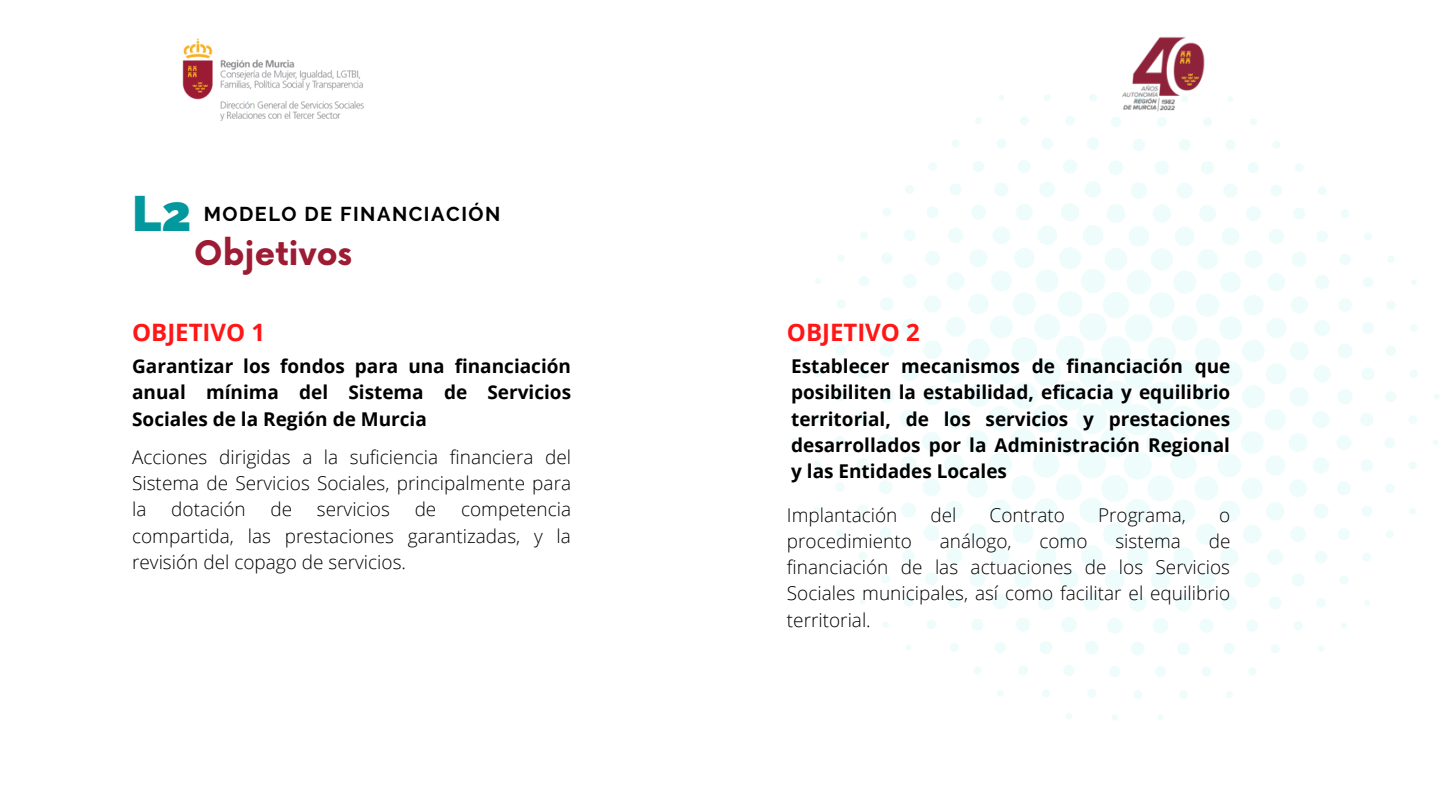
<style>
.page{position:relative;width:1440px;height:810px;background:#fff}
.page>*{position:absolute;margin:0;border:0;box-sizing:border-box;transform-origin:0 0}
.t1{font:800 50px "Raleway";color:#03989e}
.t2{font:700 33px "Now";color:#9d1c34}
.t3{font:700 24px "Open Sans";color:#ff1616}
.t4{font:700 20px "Raleway";letter-spacing:.075em;color:#000}
.t5{font:300 19px/26.2px "Open Sans";color:#000;text-align:justify}
.t6{font:700 19px/26.2px "Open Sans";color:#000;text-align:justify}
</style>
<div class="page">
<img style="left:1123px;top:36px;width:82px;height:58px">
<img style="left:182px;top:38px;width:182px;height:83px">
<svg style="left:791px;top:94px;width:649px;height:627px"></svg>
<h1 class="t1" style="left:132px;top:184px;width:61px">L2</h1>
<p class="t4" style="left:204px;top:202px;width:298px">MODELO DE FINANCIACIÓN</p>
<h2 class="t2" style="left:194px;top:235px;width:159px">Objetivos</h2>
<p class="t3" style="left:132px;top:315px;width:135px">OBJETIVO 1</p>
<p class="t6" style="left:132px;top:353px;width:441px">Garantizar los fondos para una financiación anual mínima del Sistema de Servicios Sociales de la Región de Murcia</p>
<p class="t3" style="left:787px;top:315px;width:135px">OBJETIVO 2</p>
<p class="t6" style="left:791px;top:353px;width:441px">Establecer mecanismos de financiación que posibiliten la estabilidad, eficacia y equilibrio territorial, de los servicios y prestaciones desarrollados por la Administración Regional y las Entidades Locales</p>
<p class="t5" style="left:132px;top:443px;width:440px">Acciones dirigidas a la suficiencia financiera del Sistema de Servicios Sociales, principalmente para la</p>
<p class="t5" style="left:171px;top:496px;width:76px">dotación</p>
<p class="t5" style="left:271px;top:496px;width:23px">de</p>
<p class="t5" style="left:317px;top:496px;width:74px">servicios</p>
<p class="t5" style="left:415px;top:496px;width:23px">de</p>
<p class="t5" style="left:132px;top:496px;width:441px;text-indent:329px">competencia compartida, las prestaciones garantizadas, y la revisión del copago de servicios.</p>
<p class="t5" style="left:787px;top:501px;width:112px">Implantación</p>
<p class="t5" style="left:930px;top:501px;width:28px">del</p>
<p class="t5" style="left:990px;top:501px;width:77px">Contrato</p>
<p class="t5" style="left:1098px;top:501px;width:89px">Programa,</p>
<p class="t5" style="left:1219px;top:501px;width:13px">o</p>
<p class="t5" style="left:787px;top:527px;width:127px">procedimiento</p>
<p class="t5" style="left:940px;top:527px;width:73px">análogo,</p>
<p class="t5" style="left:1040px;top:527px;width:50px">como</p>
<p class="t5" style="left:1115px;top:527px;width:67px">sistema</p>
<p class="t5" style="left:787px;top:527px;width:445px;text-indent:422px">de financiación de las actuaciones de los Servicios Sociales municipales, así como facilitar el equilibrio territorial.</p>
</div>
